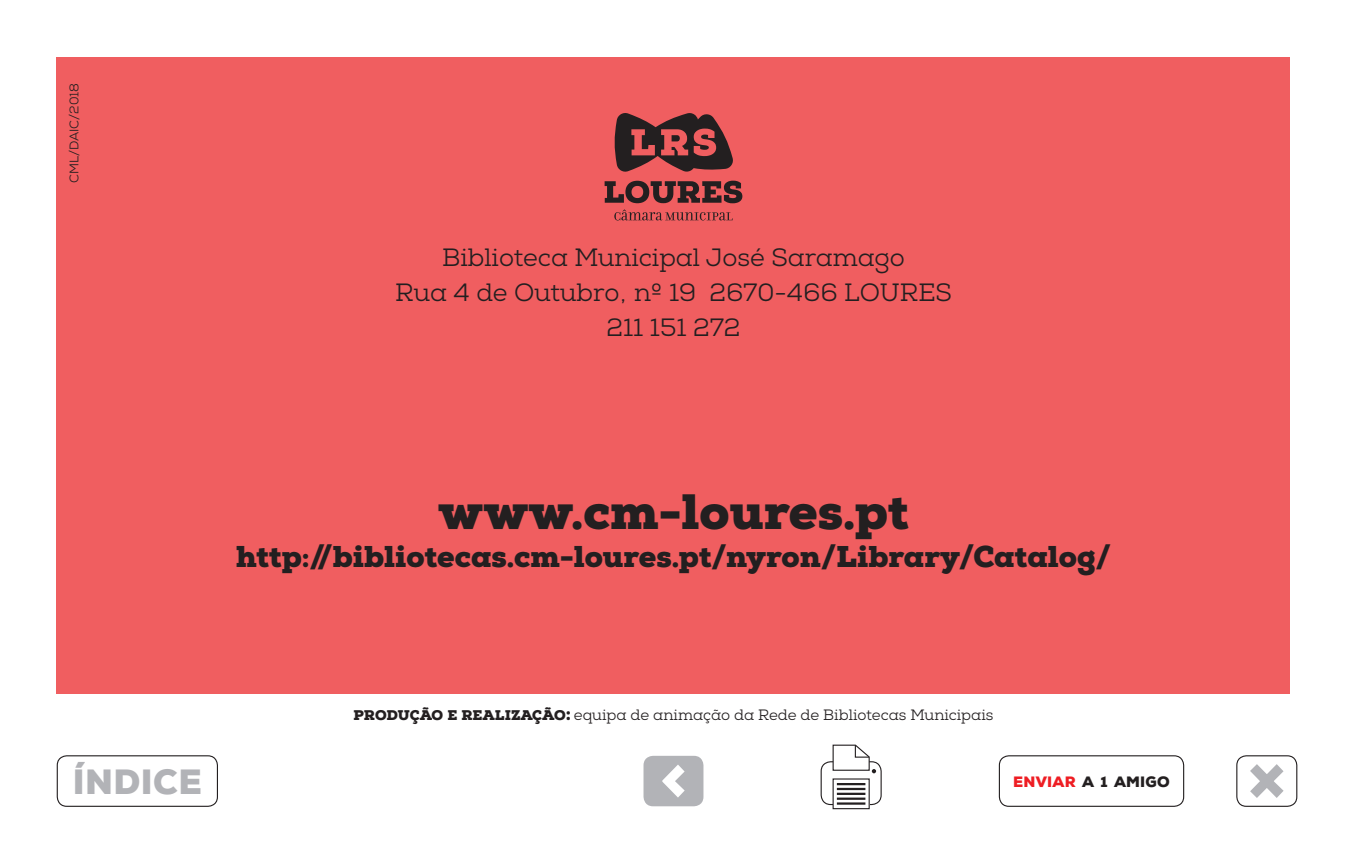
<style>
.page{position:relative;width:1347px;height:851px;background:#fff}
.page>*{position:absolute;margin:0;border:0;box-sizing:border-box;transform-origin:0 0}
.t1{font:900 49.5px "Nexa Slab";color:#231f20}
.t2{font:900 35px "Nexa";letter-spacing:.015em;color:#b2b3b7}
.t3{font:900 30px "Nexa Slab";color:#231f20}
.t4{font:25px "Nexa Slab";color:#231f20}
.t5{font:15px "Nexa Slab";color:#231f20}
.t6{font:900 15px "Nexa";letter-spacing:.015em;color:#231f20}
.t7{font:12.5px "Nexa";color:#231f20}
.s1{font-weight:900;font-size:14px}
.s2{font-weight:900;font-size:20px}
.s3{color:#ee1d23}
</style>
<div class="page">
<div style="left:57px;top:58px;width:1232px;height:636px;background:#f05e60"></div>
<div style="left:820px;top:761px;width:61px;height:44px;border:1px solid #231f20;border-radius:10px"></div>
<svg style="left:834px;top:783px;width:33px;height:22px"></svg>
<div style="left:832px;top:778px;width:37px;height:31px;border:1px solid #231f20"></div>
<svg style="left:832px;top:744px;width:44px;height:29px"></svg>
<hr style="left:838px;top:782px;width:26px;height:3px;background:#231f20">
<hr style="left:838px;top:792px;width:26px;height:2px;background:#231f20">
<hr style="left:838px;top:787px;width:26px;height:3px;background:#231f20">
<hr style="left:838px;top:797px;width:26px;height:2px;background:#231f20">
<hr style="left:838px;top:802px;width:26px;height:2px;background:#231f20">
<div style="left:57px;top:755px;width:161px;height:51px;border:1px solid #231f20;border-radius:10px"></div>
<svg style="left:1250px;top:764px;width:33px;height:33px"></svg>
<div style="left:1236px;top:755px;width:61px;height:51px;border:1px solid #231f20;border-radius:10px"></div>
<div style="left:643px;top:755px;width:60px;height:51px;background:#b2b3b7;border-radius:10px"></div>
<svg style="left:662px;top:765px;width:22px;height:32px"></svg>
<div style="left:998px;top:755px;width:186px;height:51px;border:1px solid #231f20;border-radius:10px"></div>
<svg style="left:604px;top:113px;width:138px;height:107px"></svg>
<p class="t7" style="left:66px;top:183px;width:102px;rotate:-90deg">CML/DAIC/2018</p>
<p class="t4" style="left:442px;top:242px;width:464px">Biblioteca Municipal José Saramago</p>
<p class="t4" style="left:395px;top:277px;width:558px">Rua 4 de Outubro, nº 19 2670-466 LOURES</p>
<p class="t4" style="left:606px;top:312px;width:135px">211 151 272</p>
<p class="t1" style="left:438px;top:480px;width:472px">www.cm-loures.pt</p>
<p class="t3" style="left:236px;top:537px;width:876px">http://bibliotecas.cm-loures.pt/nyron/Library/Catalog/</p>
<p class="t2" style="left:73px;top:759px;width:131px">ÍNDICE</p>
<p class="t5" style="left:353px;top:705px;width:641px"><span class="s1">PRODUÇÃO E REALIZAÇÃO</span><span class="s2">:</span> equipa de animação da Rede de Bibliotecas Municipais</p>
<p class="t6" style="left:1013px;top:771px;width:158px"><span class="s3">ENVIAR</span> A 1 AMIGO</p>
</div>
